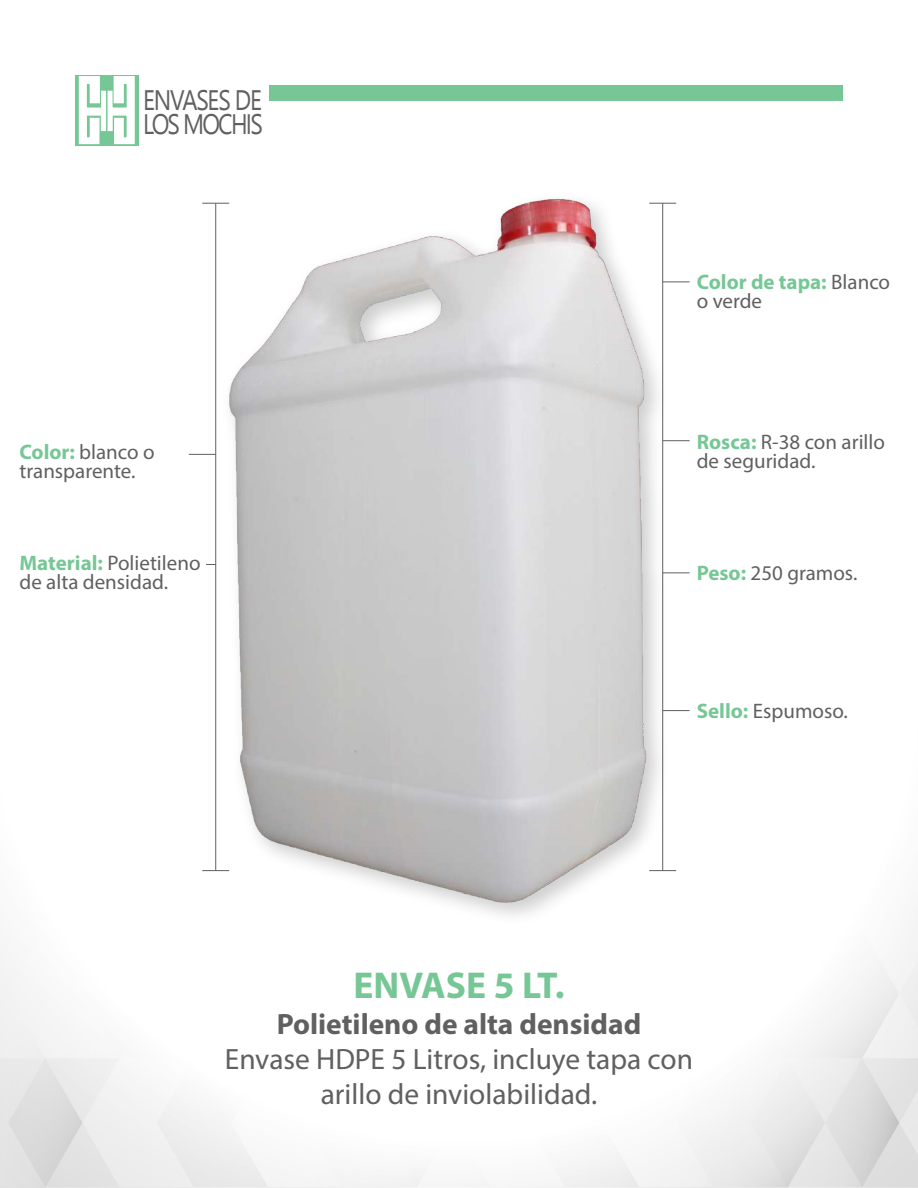
<style>
.page{position:relative;width:918px;height:1188px;background:#fff}
.page>*{position:absolute;margin:0;border:0;box-sizing:border-box;transform-origin:0 0}
.t1{font:700 37.5px "Myriad Pro";color:#77c796}
.t2{font:29.4px/35.2px "Myriad Pro";color:#606060;text-align:center}
.t3{font:700 29.4px "Myriad Pro";color:#606060}
.t4{font:21px/19.2px "Myriad Pro";color:#606060}
.t5{font:700 21px/19.2px "Myriad Pro";color:#77c796}
.s1{font-weight:700;color:#77c796}
.s2{font-weight:400;color:#606060}
</style>
<div class="page">
<div style="left:75px;top:75px;width:64px;height:70px;background:#77c796"></div>
<svg style="left:78px;top:76px;width:57px;height:69px"></svg>
<div style="left:270px;top:86px;width:573px;height:15px;background:#77c796"></div>
<svg style="left:189px;top:454px;width:12px;height:1px"></svg>
<svg style="left:0;top:917px;width:918px;height:271px"></svg>
<img style="left:201px;top:202px;width:492px;height:761px">
<img style="left:217px;top:199px;width:446px;height:733px">
<p class="t4" style="left:20px;top:442px;width:137px"><span class="s1">Color:</span> blanco o transparente.</p>
<p class="t5" style="left:697px;top:272px;width:195px">Color de tapa: <span class="s2">Blanco o verde</span></p>
<p class="t4" style="left:697px;top:432px;width:190px"><span class="s1">Rosca:</span> R-38 con arillo de seguridad.</p>
<p class="t4" style="left:20px;top:553px;width:183px"><span class="s1">Material:</span> Polietileno de alta densidad.</p>
<p class="t4" style="left:697px;top:563px;width:162px"><span class="s1">Peso:</span> 250 gramos.</p>
<p class="t4" style="left:697px;top:701px;width:153px"><span class="s1">Sello:</span> Espumoso.</p>
<h1 class="t1" style="left:353px;top:961px;width:213px">ENVASE 5 LT.</h1>
<h2 class="t3" style="left:277px;top:1005px;width:366px">Polietileno de alta densidad</h2>
<h2 class="t2" style="left:225px;top:1041px;width:470px">Envase HDPE 5 Litros, incluye tapa con arillo de inviolabilidad.</h2>
</div>
